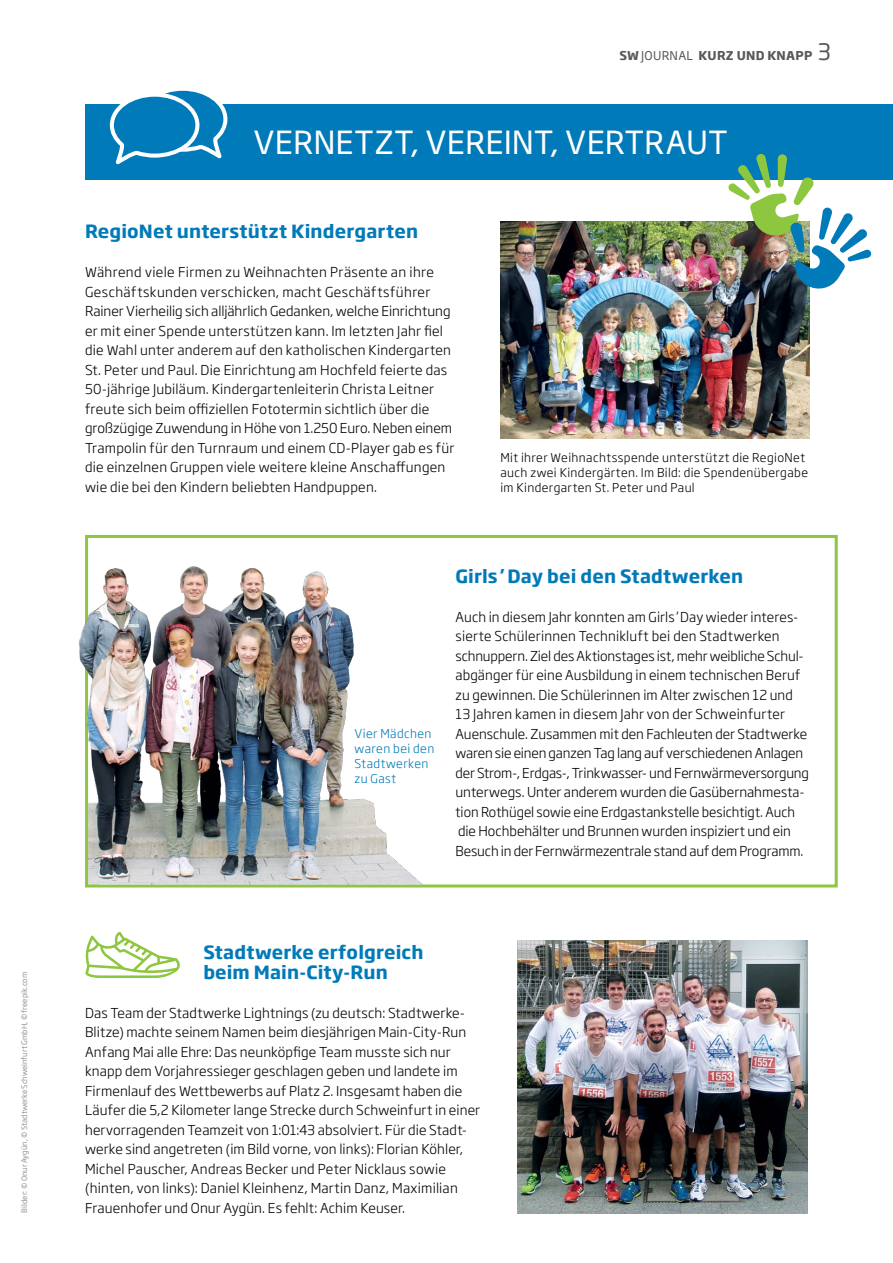
<style>
.page{position:relative;width:893px;height:1263px;background:#fff}
.page>*{position:absolute;margin:0;border:0;box-sizing:border-box;transform-origin:0 0}
.t1{font:31.5px "Soho Gothic Pro";letter-spacing:.01em;color:#fff}
.t2{font:700 18px/19.5px "Soho Gothic Pro";letter-spacing:.01em;color:#007ab8}
.t3{font:300 13.5px/19.5px "Soho Gothic Pro";letter-spacing:.01em;color:#000}
.t4{font:300 12px/15px "Soho Gothic Pro";letter-spacing:.035em;color:#000}
.t5{font:300 12px/15px "Soho Gothic Pro";letter-spacing:.035em;color:#007ab8}
.t6{font:700 12px "Soho Gothic Pro";letter-spacing:.025em;color:#58595b}
.t7{font:7.5px "Soho Gothic Pro";color:#939598}
.s1{font-weight:400}
.s2{font-weight:400;font-size:22.5px}
</style>
<div class="page">
<div style="left:85px;top:535px;width:753px;height:352px;border:3px solid #8dc63f"></div>
<img style="left:79px;top:551px;width:357px;height:333px">
<div style="left:85px;top:104px;width:808px;height:75px;background:#007ab8"></div>
<svg style="left:109px;top:90px;width:119px;height:75px"></svg>
<img style="left:500px;top:221px;width:309px;height:217px">
<img style="left:517px;top:941px;width:291px;height:272px">
<svg style="left:85px;top:931px;width:95px;height:47px"></svg>
<img style="left:728px;top:154px;width:144px;height:138px">
<p class="t7" style="left:19px;top:1213px;width:242px;rotate:-90deg">BILDER: © ONUR AYGÜN, © STADTWERKE SCHWEINFURT GMBH, © FREEPIK.COM</p>
<p class="t6" style="left:619px;top:46px;width:213px">SW <span class="s1">JOURNAL</span> Kurz und knapp <span class="s2">3</span></p>
<h1 class="t1" style="left:253px;top:118px;width:469px">VERNETZT, VEREINT, VERTRAUT</h1>
<h2 class="t2" style="left:85px;top:221px;width:335px">RegioNet unterstützt Kindergarten</h2>
<p class="t3" style="left:85px;top:262px;width:371px">Während viele Firmen zu Weihnachten Präsente an ihre Geschäftskunden verschicken, macht Geschäftsführer Rainer Vierheilig sich alljährlich Gedanken, welche Einrichtung er mit einer Spende unterstützen kann. Im letzten Jahr fiel die Wahl unter anderem auf den katholischen Kindergarten St. Peter und Paul. Die Einrichtung am Hochfeld feierte das 50-jährige Jubiläum. Kindergartenleiterin Christa Leitner freute sich beim offiziellen Fototermin sichtlich über die großzügige Zuwendung in Höhe von 1.250 Euro. Neben einem Trampolin für den Turnraum und einem CD-Player gab es für die einzelnen Gruppen viele weitere kleine Anschaffungen wie die bei den Kindern beliebten Handpuppen.</p>
<p class="t4" style="left:500px;top:449px;width:309px">Mit ihrer Weihnachtsspende unterstützt die RegioNet auch zwei Kindergärten. Im Bild: die Spendenübergabe im Kindergarten St. Peter und Paul</p>
<p class="t5" style="left:355px;top:726px;width:81px">Vier Mädchen waren bei den<br>Stadtwerken zu Gast</p>
<h2 class="t2" style="left:455px;top:565px;width:289px">Girls ’ Day bei den Stadtwerken</h2>
<p class="t3" style="left:455px;top:606px;width:355px">Auch in diesem Jahr konnten am Girls ’Day wieder interes&shy;sierte Schülerinnen Technikluft bei den Stadtwerken schnuppern. Ziel des Aktionstages ist, mehr weibliche Schul&shy;abgänger für eine Ausbildung in einem technischen Beruf zu gewinnen. Die Schülerinnen im Alter zwischen 12 und 13 Jahren kamen in diesem Jahr von der Schweinfurter Auenschule. Zusammen mit den Fachleuten der Stadtwerke waren sie einen ganzen Tag lang auf verschiedenen Anlagen der Strom-, Erdgas-, Trinkwasser- und Fernwärmeversorgung unterwegs. Unter anderem wurden die Gasübernahmesta&shy;tion Rothügel sowie eine Erdgastankstelle besichtigt. Auch die Hochbehälter und Brunnen wurden inspiziert und ein Besuch in der Fernwärmezentrale stand auf dem Programm.</p>
<h2 class="t2" style="left:203px;top:941px;width:222px">Stadtwerke erfolgreich beim Main-City-Run</h2>
<p class="t3" style="left:85px;top:1002px;width:397px">Das Team der Stadtwerke Lightnings (zu deutsch: Stadtwerke-Blitze) machte seinem Namen beim diesjährigen Main-City-Run Anfang Mai alle Ehre: Das neunköpfige Team musste sich nur knapp dem Vorjahressieger geschlagen geben und landete im Firmenlauf des Wettbewerbs auf Platz 2. Insgesamt haben die Läufer die 5,2 Kilometer lange Strecke durch Schweinfurt in einer hervorragenden Teamzeit von 1:01:43 absolviert. Für die Stadt&shy;werke sind angetreten (im Bild vorne, von links): Florian Köhler, Michel Pauscher, Andreas Becker und Peter Nicklaus sowie (hinten, von links): Daniel Kleinhenz, Martin Danz, Maximilian</p>
<p class="t3" style="left:85px;top:1197px;width:322px">Frauenhofer und Onur Aygün. Es fehlt: Achim Keuser.</p>
</div>
